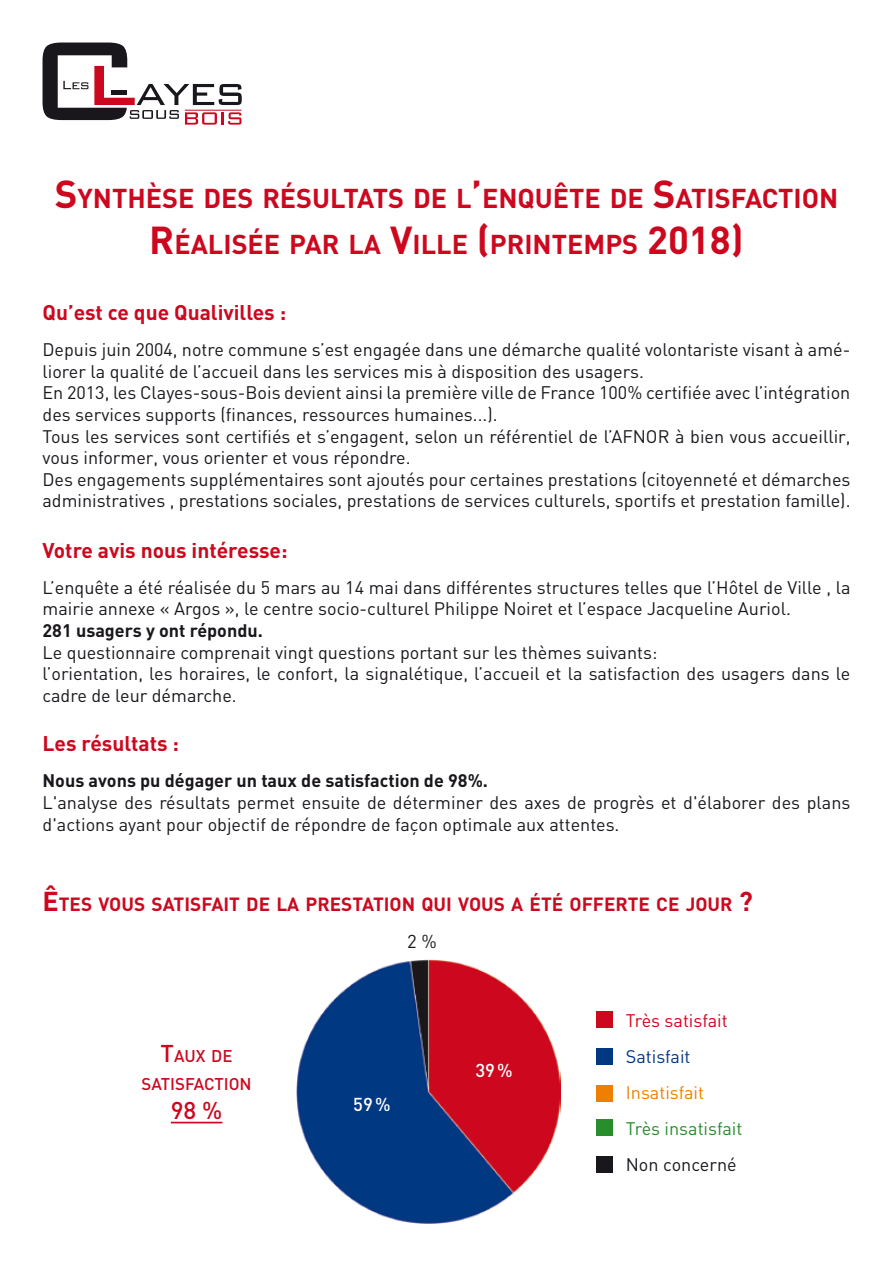
<style>
.page{position:relative;width:893px;height:1263px;background:#fff}
.page>*{position:absolute;margin:0;border:0;box-sizing:border-box;transform-origin:0 0}
.t1{font:700 27px/46.2px "DIN";color:#cd071e;text-align:center}
.t2{font:500 24px "DIN";color:#cd071e}
.t3{font:700 21px "DIN";color:#cd071e}
.t4{font:700 18.9px "DIN";color:#cd071e}
.t5{font:500 18.45px "DIN";color:#fff}
.t6{font:18.45px "DIN";color:#1a171c}
.t7{font:18px/21.6px "DIN";color:#1a171c}
.t8{font:700 18px "DIN";color:#1a171c}
.t9{font:18px "DIN";color:#278e2b}
.t10{font:18px "DIN";color:#cd071e}
.t11{font:18px "DIN";color:#ee7f00}
.t12{font:18px "DIN";color:#003882}
.t13{font:500 16.8px/28.8px "DIN";color:#cd071e;text-align:center}
.s1{font-size:38.55px}
.s2{font-size:27px}
.s3{font-size:24px}
</style>
<div class="page">
<svg style="left:43px;top:43px;width:199px;height:82px"></svg>
<div style="left:597px;top:1011px;width:16px;height:17px;background:#cd071e"></div>
<div style="left:597px;top:1048px;width:16px;height:16px;background:#003882"></div>
<div style="left:597px;top:1085px;width:16px;height:16px;background:#ee7f00"></div>
<div style="left:597px;top:1119px;width:16px;height:17px;background:#278e2b"></div>
<div style="left:597px;top:1156px;width:16px;height:17px;background:#1a171c"></div>
<img style="left:296px;top:959px;width:264px;height:264px">
<hr style="left:171px;top:1122px;width:51px;height:1px;background:#cd071e">
<h1 class="t1" style="left:55px;top:174px;width:785px"><span class="s1">S</span>YNTHÈSE DES RÉSULTATS DE L<span class="s1">’</span>ENQUÊTE DE <span class="s1">S</span>ATISFACTION<br><span class="s1">R</span>ÉALISÉE PAR LA <span class="s1">V</span>ILLE <span class="s1">(</span>PRINTEMPS <span class="s1">2018)</span></h1>
<p class="t3" style="left:43px;top:299px;width:245px">Qu’est ce que Qualivilles :</p>
<p class="t7" style="left:43px;top:338px;width:810px">Depuis juin 2004, notre commune s’est engagée dans une démarche qualité volontariste visant à amé&shy;liorer la qualité de l’accueil dans les services mis à disposition des usagers.<br>En 2013, les Clayes-sous-Bois devient ainsi la première ville de France 100% certifiée avec l’intégration des services supports (finances, ressources humaines...).<br>Tous les services sont certifiés et s’engagent, selon un référentiel de l’AFNOR à bien vous accueillir, vous informer, vous orienter et vous répondre.<br>Des engagements supplémentaires sont ajoutés pour certaines prestations (citoyenneté et démarches administratives , prestations sociales, prestations de services culturels, sportifs et prestation famille).</p>
<p class="t3" style="left:43px;top:536px;width:247px">Votre avis nous intéresse:</p>
<p class="t7" style="left:43px;top:576px;width:809px">L’enquête a été réalisée du 5 mars au 14 mai dans différentes structures telles que l’Hôtel de Ville , la mairie annexe « Argos », le centre socio-culturel Philippe Noiret et l’espace Jacqueline Auriol.</p>
<p class="t8" style="left:43px;top:619px;width:222px">281 usagers y ont répondu.</p>
<p class="t7" style="left:43px;top:641px;width:809px">Le questionnaire comprenait vingt questions portant sur les thèmes suivants:<br>l’orientation, les horaires, le confort, la signalétique, l’accueil et la satisfaction des usagers dans le cadre de leur démarche.</p>
<p class="t3" style="left:43px;top:730px;width:138px">Les résultats :</p>
<p class="t8" style="left:43px;top:769px;width:447px">Nous avons pu dégager un taux de satisfaction de 98%.</p>
<p class="t7" style="left:43px;top:791px;width:809px">L'analyse des résultats permet ensuite de déterminer des axes de progrès et d'élaborer des plans d'actions ayant pour objectif de répondre de façon optimale aux attentes.</p>
<p class="t4" style="left:43px;top:892px;width:712px"><span class="s2">Ê</span>TES VOUS SATISFAIT DE LA PRESTATION QUI VOUS A ÉTÉ OFFERTE CE JOUR <span class="s2">?</span></p>
<p class="t13" style="left:141px;top:1041px;width:112px"><span class="s3">T</span>AUX DE<br>SATISFACTION</p>
<h2 class="t2" style="left:171px;top:1095px;width:53px">98 %</h2>
<p class="t6" style="left:407px;top:930px;width:31px">2 %</p>
<p class="t5" style="left:353px;top:1093px;width:39px">59%</p>
<p class="t5" style="left:475px;top:1059px;width:39px">39%</p>
<p class="t10" style="left:626px;top:1009px;width:103px">Très satisfait</p>
<p class="t12" style="left:626px;top:1045px;width:66px">Satisfait</p>
<p class="t11" style="left:626px;top:1081px;width:80px">Insatisfait</p>
<p class="t9" style="left:626px;top:1117px;width:118px">Très insatisfait</p>
<p class="t7" style="left:626px;top:1153px;width:112px">Non concerné</p>
</div>
